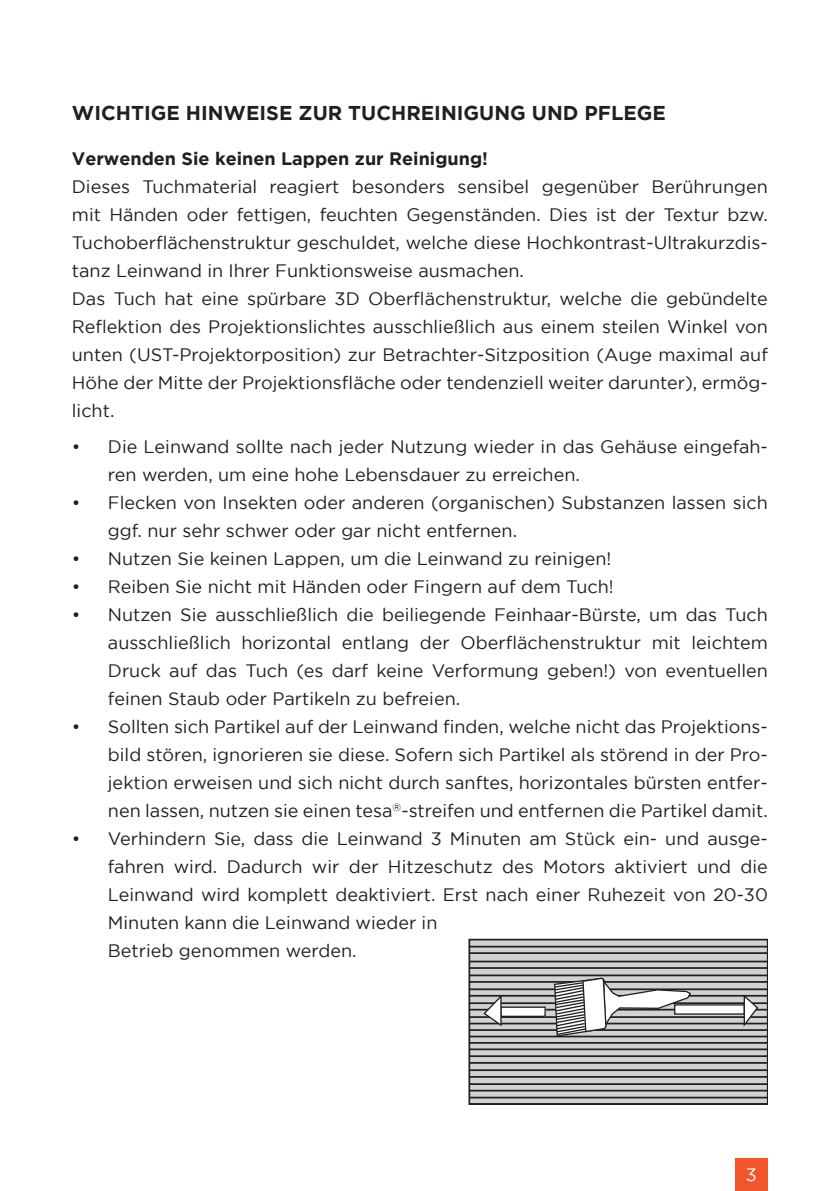
<style>
.page{position:relative;width:840px;height:1191px;background:#fff}
.page>*{position:absolute;margin:0;border:0;box-sizing:border-box;transform-origin:0 0}
.t1{font:700 20px "Gotham";color:#231f20}
.t2{font:18px/28px "Gotham";color:#231f20}
.t3{font:700 18px "Gotham";color:#231f20}
.t4{font:18px "Gotham";color:#fff}
</style>
<div class="page">
<div style="left:734px;top:1158px;width:33px;height:33px;background:#f1562a"></div>
<div style="left:469px;top:939px;width:298px;height:165px;background:#d1d2d4"></div>
<div style="left:468px;top:938px;width:299px;height:167px;border:2px solid #231f20"></div>
<hr style="left:469px;top:945px;width:298px;height:2px;background:#231f20">
<hr style="left:469px;top:952px;width:298px;height:2px;background:#231f20">
<hr style="left:469px;top:960px;width:298px;height:2px;background:#231f20">
<hr style="left:469px;top:967px;width:298px;height:2px;background:#231f20">
<hr style="left:469px;top:974px;width:298px;height:2px;background:#231f20">
<hr style="left:469px;top:981px;width:298px;height:1px;background:#231f20">
<hr style="left:469px;top:988px;width:298px;height:2px;background:#231f20">
<hr style="left:469px;top:995px;width:298px;height:1px;background:#231f20">
<hr style="left:469px;top:1002px;width:298px;height:2px;background:#231f20">
<hr style="left:469px;top:1008px;width:298px;height:2px;background:#231f20">
<hr style="left:469px;top:1016px;width:298px;height:2px;background:#231f20">
<hr style="left:469px;top:1022px;width:298px;height:2px;background:#231f20">
<hr style="left:469px;top:1029px;width:298px;height:2px;background:#231f20">
<hr style="left:469px;top:1035px;width:298px;height:2px;background:#231f20">
<hr style="left:469px;top:1042px;width:298px;height:1px;background:#231f20">
<hr style="left:469px;top:1048px;width:298px;height:2px;background:#231f20">
<hr style="left:469px;top:1055px;width:298px;height:2px;background:#231f20">
<hr style="left:469px;top:1062px;width:298px;height:1px;background:#231f20">
<hr style="left:469px;top:1069px;width:298px;height:2px;background:#231f20">
<hr style="left:469px;top:1076px;width:298px;height:1px;background:#231f20">
<hr style="left:469px;top:1083px;width:298px;height:2px;background:#231f20">
<hr style="left:469px;top:1089px;width:298px;height:2px;background:#231f20">
<hr style="left:469px;top:1096px;width:298px;height:2px;background:#231f20">
<hr style="left:469px;top:1103px;width:298px;height:2px;background:#231f20">
<svg style="left:553px;top:938px;width:138px;height:98px"></svg>
<div style="left:674px;top:1005px;width:69px;height:9px;background:#fff"></div>
<div style="left:673px;top:1004px;width:71px;height:10px;border:1px solid #231f20"></div>
<svg style="left:742px;top:994px;width:16px;height:33px"></svg>
<div style="left:500px;top:1007px;width:44px;height:9px;background:#fff"></div>
<div style="left:500px;top:1006px;width:45px;height:11px;border:1px solid #231f20"></div>
<svg style="left:482px;top:994px;width:20px;height:33px"></svg>
<p class="t1" style="left:72px;top:101px;width:595px">WICHTIGE HINWEISE ZUR TUCHREINIGUNG UND PFLEGE</p>
<p class="t3" style="left:72px;top:148px;width:417px">Verwenden Sie keinen Lappen zur Reinigung!</p>
<p class="t2" style="left:72px;top:172px;width:697px">Dieses Tuchmaterial reagiert besonders sensibel gegenüber Berührungen mit Händen oder fettigen, feuchten Gegenständen. Dies ist der Textur bzw.<br>Tuchoberflächenstruktur geschuldet, welche diese Hochkontrast-Ultrakurzdis&shy;tanz Leinwand in Ihrer Funktionsweise ausmachen.<br>Das Tuch hat eine spürbare 3D Oberflächenstruktur, welche die gebündelte Reflektion des Projektionslichtes ausschließlich aus einem steilen Winkel von unten (UST-Projektorposition) zur Betrachter-Sitzposition (Auge maximal auf Höhe der Mitte der Projektionsfläche oder tendenziell weiter darunter), ermög&shy;licht.</p>
<p class="t2" style="left:108px;top:432px;width:661px;text-indent:-36px">• Die Leinwand sollte nach jeder Nutzung wieder in das Gehäuse eingefah&shy;ren werden, um eine hohe Lebensdauer zu erreichen.</p>
<p class="t2" style="left:108px;top:488px;width:661px;text-indent:-36px">• Flecken von Insekten oder anderen (organischen) Substanzen lassen sich ggf. nur sehr schwer oder gar nicht entfernen.</p>
<p class="t2" style="left:72px;top:544px;width:540px">• Nutzen Sie keinen Lappen, um die Leinwand zu reinigen!</p>
<p class="t2" style="left:72px;top:572px;width:543px">• Reiben Sie nicht mit Händen oder Fingern auf dem Tuch!</p>
<p class="t2" style="left:108px;top:600px;width:661px;text-align:justify;text-indent:-36px">• Nutzen Sie ausschließlich die beiliegende Feinhaar-Bürste, um das Tuch ausschließlich horizontal entlang der Oberflächenstruktur mit leichtem Druck auf das Tuch (es darf keine Verformung geben!) von eventuellen feinen Staub oder Partikeln zu befreien.</p>
<p class="t2" style="left:108px;top:712px;width:661px;text-align:justify;text-indent:-36px">• Sollten sich Partikel auf der Leinwand finden, welche nicht das Projektions&shy;bild stören, ignorieren sie diese. Sofern sich Partikel als störend in der Pro&shy;jektion erweisen und sich nicht durch sanftes, horizontales bürsten entfer&shy;nen lassen, nutzen sie einen tesa<sup>®</sup>-streifen und entfernen die Partikel damit.</p>
<p class="t2" style="left:108px;top:824px;width:661px;text-indent:-36px">• Verhindern Sie, dass die Leinwand 3 Minuten am Stück ein- und ausge&shy;fahren wird. Dadurch wir der Hitzeschutz des Motors aktiviert und die Leinwand wird komplett deaktiviert. Erst nach einer Ruhezeit von 20-30<br>Minuten kann die Leinwand wieder in<br>Betrieb genommen werden.</p>
<p class="t4" style="left:745px;top:1164px;width:13px">3</p>
</div>
